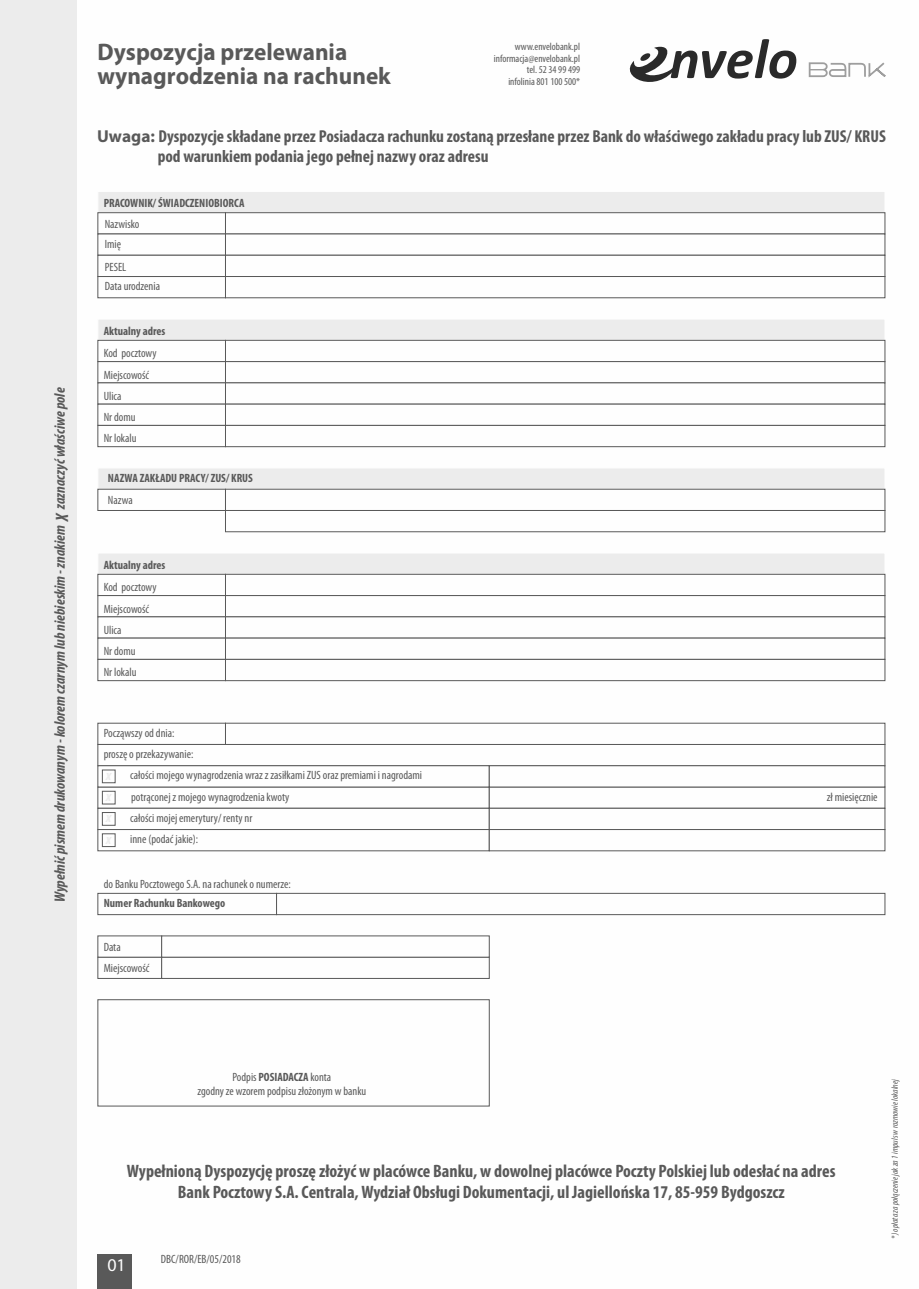
<style>
.page{position:relative;width:919px;height:1289px;background:#fff}
.page>*{position:absolute;margin:0;border:0;box-sizing:border-box;transform-origin:0 0}
.t1{font:italic 700 57px "Calibri";color:#2a2a2a}
.t2{font:700 24px/24.8px "Myriad Pl";color:#595959}
.t3{font:700 condensed 18px/21.5px "Myriad Pl";color:#595959;text-align:center}
.t4{font:18px "Myriad Pl";color:#fefefe}
.t5{font:italic 700 condensed 18px "Myriad Pl";color:#595959}
.t6{font:700 condensed 17.25px/20.5px "Myriad Pl";color:#595959}
.t7{font:italic 700 condensed 15px "Myriad Pl";color:#595959}
.t8{font:condensed 12px/21.3px "Myriad Pl";color:#595959}
.t9{font:700 condensed 12px "Myriad Pl";color:#595959}
.t10{font:condensed 10.5px/11.7px "Myriad Pl";color:#595959;text-align:right}
.t11{font:italic condensed 9px "Myriad Pl";color:#595959}
.s1{font-stretch:normal}
.s2{font-weight:700}
</style>
<div class="page">
<svg style="left:97px;top:468px;width:788px;height:64px"></svg>
<div style="left:98px;top:1254px;width:34px;height:34px;background:#595959"></div>
<svg style="left:97px;top:192px;width:788px;height:106px"></svg>
<svg style="left:97px;top:999px;width:392px;height:107px"></svg>
<svg style="left:97px;top:935px;width:392px;height:43px"></svg>
<div style="left:0;top:0;width:77px;height:1288px;background:#ececec"></div>
<svg style="left:97px;top:320px;width:788px;height:127px"></svg>
<svg style="left:97px;top:554px;width:788px;height:127px"></svg>
<svg style="left:97px;top:723px;width:788px;height:128px"></svg>
<svg style="left:808px;top:62px;width:77px;height:15px"></svg>
<svg style="left:629px;top:46px;width:47px;height:36px"></svg>
<svg style="left:97px;top:893px;width:788px;height:21px"></svg>
<p class="t7" style="left:53px;top:902px;width:516px;rotate:-90deg">Wypełnić pismem drukowanym - kolorem czarnym lub niebieskim - znakiem zaznaczyć właściwe pole</p>
<h3 class="t5" style="left:54px;top:520px;width:11px;rotate:-90deg">X</h3>
<h2 class="t2" style="left:98px;top:41px;width:295px">Dyspozycja przelewania wynagrodzenia na rachunek</h2>
<p class="t10" style="left:494px;top:41px;width:88px">www.envelobank.pl informacja@envelobank.pl tel. 52 34 99 499<br>infolinia 801 100 500*</p>
<h1 class="t1" style="left:669px;top:35px;width:130px">nvelo</h1>
<h3 class="t6" style="left:158px;top:127px;width:729px;text-indent:-61px"><span class="s1">Uwaga:</span> Dyspozycje składane przez Posiadacza rachunku zostaną przesłane przez Bank do właściwego zakładu pracy lub ZUS/ KRUS pod warunkiem podania jego pełnej nazwy oraz adresu</h3>
<p class="t9" style="left:104px;top:198px;width:142px">PRACOWNIK/ ŚWIADCZENIOBIORCA</p>
<p class="t8" style="left:105px;top:215px;width:36px;line-height:19.8px">Nazwisko<br>Imię</p>
<p class="t8" style="left:105px;top:258px;width:57px;line-height:19px">PESEL<br>Data urodzenia</p>
<p class="t9" style="left:104px;top:326px;width:63px">Aktualny adres</p>
<p class="t8" style="left:104px;top:344px;width:54px">Kod pocztowy</p>
<p class="t8" style="left:104px;top:365px;width:47px">Miejscowość</p>
<p class="t8" style="left:104px;top:386px;width:19px">Ulica</p>
<p class="t8" style="left:104px;top:407px;width:33px">Nr domu</p>
<p class="t8" style="left:104px;top:429px;width:34px">Nr lokalu</p>
<p class="t9" style="left:108px;top:473px;width:146px">NAZWA ZAKŁADU PRACY/ ZUS/ KRUS</p>
<p class="t8" style="left:108px;top:490px;width:26px">Nazwa</p>
<p class="t9" style="left:104px;top:560px;width:63px">Aktualny adres</p>
<p class="t8" style="left:104px;top:577px;width:54px">Kod pocztowy</p>
<p class="t8" style="left:104px;top:599px;width:47px">Miejscowość</p>
<p class="t8" style="left:104px;top:620px;width:19px">Ulica</p>
<p class="t8" style="left:104px;top:641px;width:33px">Nr domu</p>
<p class="t8" style="left:104px;top:662px;width:34px">Nr lokalu</p>
<p class="t8" style="left:104px;top:723px;width:72px">Począwszy od dnia:</p>
<p class="t8" style="left:130px;top:765px;width:293px">całości mojego wynagrodzenia wraz z zasiłkami ZUS oraz premiami i nagrodami potrąconej z mojego wynagrodzenia kwoty</p>
<p class="t8" style="left:104px;top:744px;width:91px">proszę o przekazywanie:</p>
<p class="t8" style="left:130px;top:808px;width:124px">całości mojej emerytury/ renty nr inne (podać jakie):</p>
<p class="t8" style="left:104px;top:874px;width:188px">do Banku Pocztowego S.A. na rachunek o numerze:</p>
<p class="t9" style="left:104px;top:897px;width:123px">Numer Rachunku Bankowego</p>
<p class="t8" style="left:104px;top:937px;width:19px">Data</p>
<p class="t8" style="left:104px;top:958px;width:47px">Miejscowość</p>
<p class="t8" style="left:826px;top:786px;width:52px">zł miesięcznie</p>
<p class="t8" style="left:197px;top:1071px;width:170px;line-height:13.5px;text-align:center">Podpis <span class="s2">POSIADACZA</span> konta<br>zgodny ze wzorem podpisu złożonym w banku</p>
<h3 class="t3" style="left:127px;top:1161px;width:710px">Wypełnioną Dyspozycję proszę złożyć w placówce Banku, w dowolnej placówce Poczty Polskiej lub odesłać na adres<br>Bank Pocztowy S.A. Centrala, Wydział Obsługi Dokumentacji, ul Jagiellońska 17, 85-959 Bydgoszcz</h3>
<h3 class="t4" style="left:107px;top:1257px;width:20px">01</h3>
<p class="t8" style="left:161px;top:1249px;width:81px">DBC/ROR/EB/05/2018</p>
<p class="t11" style="left:890px;top:1238px;width:162px;rotate:-90deg">*) opłata za połączenie jak za 1 impuls w rozmowie lokalnej</p>
</div>
